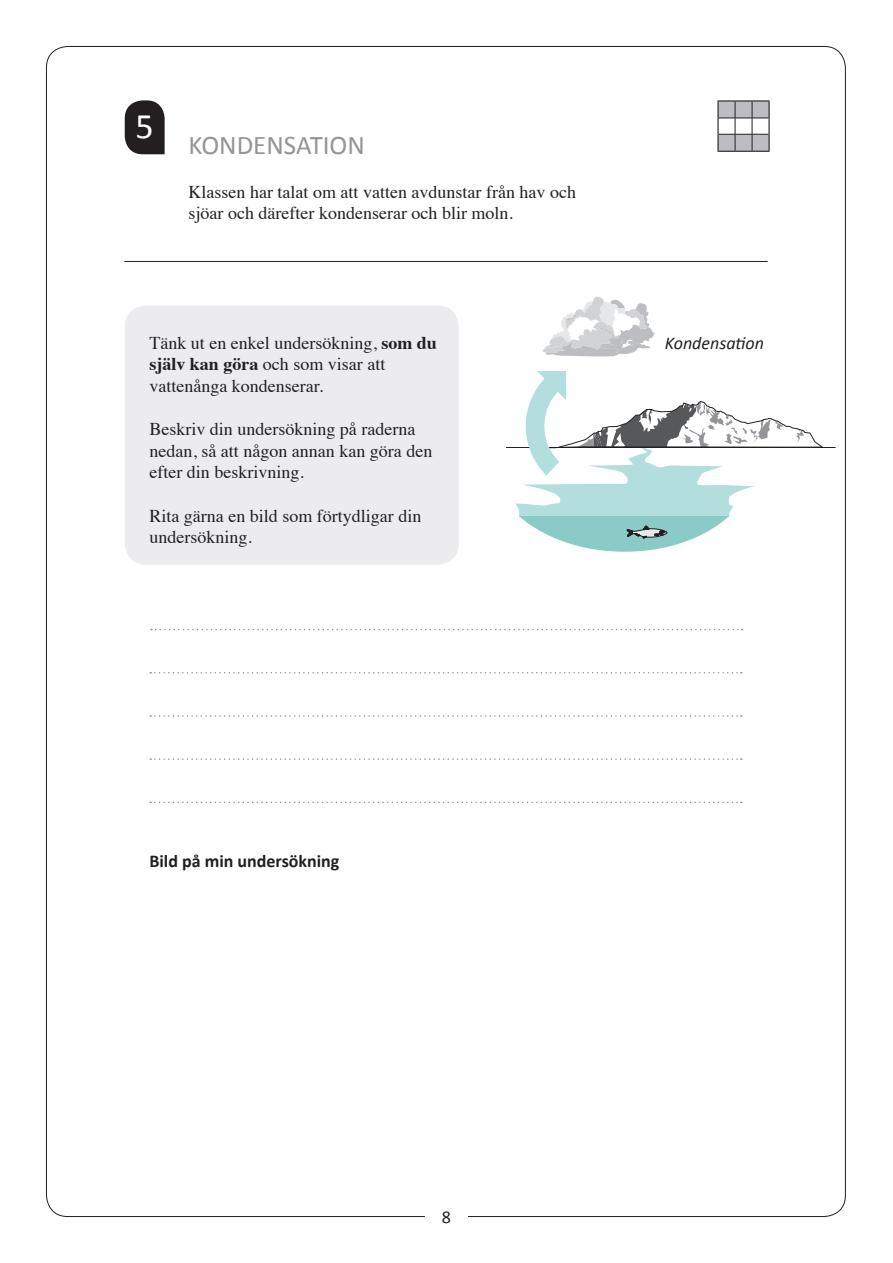
<style>
.page{position:relative;width:893px;height:1263px;background:#fff}
.page>*{position:absolute;margin:0;border:0;box-sizing:border-box;transform-origin:0 0}
.t1{font:36px "Calibri";color:#fff}
.t2{font:27px "Calibri";color:#939598}
.t3{font:18px/21.6px "Times";color:#231f20}
.t4{font:700 18px "Calibri";color:#231f20}
.t5{font:italic 18px "Calibri";color:#231f20}
.t6{font:18px "Calibri";color:#231f20}
.s1{font-weight:700}
</style>
<div class="page">
<svg style="left:125px;top:100px;width:40px;height:54px;background:#393536"></svg>
<hr style="left:124px;top:261px;width:644px;height:1px;background:#231f20">
<div style="left:125px;top:305px;width:334px;height:260px;background:#ececee;border-radius:21px"></div>
<svg style="left:151px;top:629px;width:592px;height:1px"></svg>
<svg style="left:150px;top:672px;width:592px;height:1px"></svg>
<svg style="left:150px;top:715px;width:592px;height:2px"></svg>
<svg style="left:150px;top:758px;width:592px;height:2px"></svg>
<svg style="left:150px;top:802px;width:592px;height:1px"></svg>
<svg style="left:717px;top:100px;width:53px;height:52px"></svg>
<hr style="left:506px;top:447px;width:329px;height:1px;background:#231f20">
<svg style="left:515px;top:371px;width:308px;height:180px"></svg>
<svg style="left:542px;top:297px;width:113px;height:59px"></svg>
<p class="t1" style="left:136px;top:103px;width:20px">5</p>
<p class="t2" style="left:189px;top:129px;width:178px">KONDENSATION</p>
<p class="t3" style="left:189px;top:179px;width:389px">Klassen har talat om att vatten avdunstar från hav och sjöar och därefter kondenserar och blir moln.</p>
<p class="t3" style="left:149px;top:330px;width:289px">Tänk ut en enkel undersökning, <span class="s1">som du själv kan göra</span> och som visar att</p>
<p class="t3" style="left:149px;top:373px;width:175px">vattenånga kondenserar.</p>
<p class="t3" style="left:149px;top:417px;width:284px">Beskriv din undersökning på raderna nedan, så att någon annan kan göra den efter din beskrivning.</p>
<p class="t3" style="left:149px;top:503px;width:273px">Rita gärna en bild som förtydligar din undersökning.</p>
<p class="t5" style="left:665px;top:332px;width:101px">Kondensation</p>
<p class="t4" style="left:149px;top:850px;width:192px">Bild på min undersökning</p>
<p class="t6" style="left:442px;top:1206px;width:11px">8</p>
</div>
